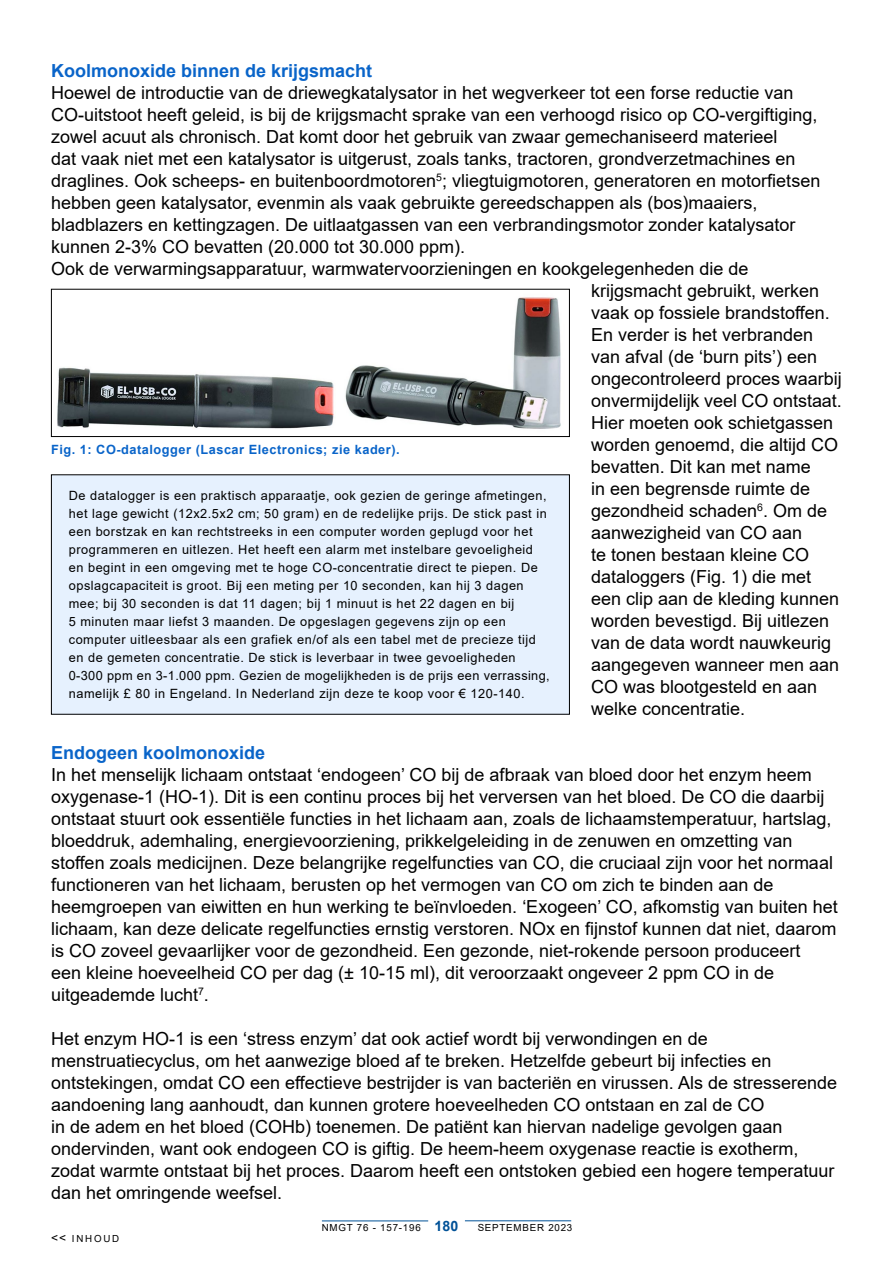
<style>
.page{position:relative;width:893px;height:1263px;background:#fff}
.page>*{position:absolute;margin:0;border:0;box-sizing:border-box;transform-origin:0 0}
.t1{font:18px/22px "Arial";color:#000}
.t2{font:700 18px "Arial";color:#0964c9}
.t3{font:700 14.25px "Arial";color:#005197}
.t4{font:12.75px/18px "Arial";letter-spacing:.04em;color:#000}
.t5{font:700 12.75px "Arial";letter-spacing:.04em;color:#0964c9}
.t6{font:9.75px "Arial";letter-spacing:.08em;color:#000}
.s1{font-size:12px}
</style>
<div class="page">
<hr style="left:465px;top:1220px;width:106px;height:1px;background:#005197">
<hr style="left:322px;top:1221px;width:106px;height:1px;background:#005197">
<div style="left:51px;top:289px;width:519px;height:148px;border:1px solid #000"></div>
<div style="left:51px;top:475px;width:518px;height:239px;background:#e6f1fe"></div>
<div style="left:51px;top:474px;width:519px;height:241px;border:1px solid #000"></div>
<img style="left:57px;top:367px;width:278px;height:62px">
<img style="left:345px;top:297px;width:216px;height:132px">
<p class="t2" style="left:51px;top:58px;width:323px">Koolmonoxide binnen de krijgsmacht</p>
<p class="t1" style="left:51px;top:81px;width:744px">Hoewel de introductie van de driewegkatalysator in het wegverkeer tot een forse reductie van</p>
<p class="t1" style="left:51px;top:103px;width:768px">CO-uitstoot heeft geleid, is bij de krijgsmacht sprake van een verhoogd risico op CO-vergiftiging,</p>
<p class="t1" style="left:51px;top:125px;width:728px">zowel acuut als chronisch. Dat komt door het gebruik van zwaar gemechaniseerd materieel</p>
<p class="t1" style="left:51px;top:147px;width:746px">dat vaak niet met een katalysator is uitgerust, zoals tanks, tractoren, grondverzetmachines en</p>
<p class="t1" style="left:51px;top:169px;width:771px">draglines. Ook scheeps- en buitenboordmotoren<sup>5</sup>; vliegtuigmotoren, generatoren en motorfietsen</p>
<p class="t1" style="left:51px;top:191px;width:708px">hebben geen katalysator, evenmin als vaak gebruikte gereedschappen als (bos)maaiers,</p>
<p class="t1" style="left:51px;top:213px;width:746px">bladblazers en kettingzagen. De uitlaatgassen van een verbrandingsmotor zonder katalysator</p>
<p class="t1" style="left:51px;top:235px;width:416px">kunnen 2-3% CO bevatten (20.000 tot 30.000 ppm).</p>
<p class="t1" style="left:51px;top:257px;width:699px">Ook de verwarmingsapparatuur, warmwatervoorzieningen en kookgelegenheden die de</p>
<p class="t1" style="left:591px;top:279px;width:230px">krijgsmacht gebruikt, werken</p>
<p class="t1" style="left:591px;top:301px;width:240px">vaak op fossiele brandstoffen.</p>
<p class="t1" style="left:591px;top:323px;width:224px">En verder is het verbranden</p>
<p class="t1" style="left:591px;top:345px;width:228px">van afval (de ‘burn pits’) een</p>
<p class="t1" style="left:591px;top:367px;width:252px">ongecontroleerd proces waarbij</p>
<p class="t1" style="left:591px;top:389px;width:252px">onvermijdelijk veel CO ontstaat.</p>
<p class="t1" style="left:591px;top:411px;width:244px">Hier moeten ook schietgassen</p>
<p class="t1" style="left:591px;top:433px;width:249px">worden genoemd, die altijd CO</p>
<p class="t1" style="left:591px;top:455px;width:222px">bevatten. Dit kan met name</p>
<p class="t1" style="left:591px;top:477px;width:221px">in een begrensde ruimte de</p>
<p class="t1" style="left:591px;top:499px;width:238px">gezondheid schaden<sup>6</sup>. Om de</p>
<p class="t1" style="left:591px;top:521px;width:213px">aanwezigheid van CO aan</p>
<p class="t1" style="left:591px;top:543px;width:220px">te tonen bestaan kleine CO</p>
<p class="t1" style="left:591px;top:565px;width:222px">dataloggers (Fig. 1) die met</p>
<p class="t1" style="left:591px;top:587px;width:250px">een clip aan de kleding kunnen</p>
<p class="t1" style="left:591px;top:609px;width:240px">worden bevestigd. Bij uitlezen</p>
<p class="t1" style="left:591px;top:631px;width:242px">van de data wordt nauwkeurig</p>
<p class="t1" style="left:591px;top:653px;width:250px">aangegeven wanneer men aan</p>
<p class="t1" style="left:591px;top:675px;width:228px">CO was blootgesteld en aan</p>
<p class="t1" style="left:591px;top:697px;width:156px">welke concentratie.</p>
<p class="t2" style="left:51px;top:740px;width:216px">Endogeen koolmonoxide</p>
<p class="t1" style="left:51px;top:763px;width:788px">In het menselijk lichaam ontstaat ‘endogeen’ CO bij de afbraak van bloed door het enzym heem oxygenase-1 (HO-1). Dit is een continu proces bij het verversen van het bloed. De CO die daarbij ontstaat stuurt ook essentiële functies in het lichaam aan, zoals de lichaamstemperatuur, hartslag, bloeddruk, ademhaling, energievoorziening, prikkelgeleiding in de zenuwen en omzetting van stoffen zoals medicijnen. Deze belangrijke regelfuncties van CO, die cruciaal zijn voor het normaal functioneren van het lichaam, berusten op het vermogen van CO om zich te binden aan de heemgroepen van eiwitten en hun werking te beïnvloeden. ‘Exogeen’ CO, afkomstig van buiten het lichaam, kan deze delicate regelfuncties ernstig verstoren. NOx en fijnstof kunnen dat niet, daarom is CO zoveel gevaarlijker voor de gezondheid. Een gezonde, niet-rokende persoon produceert<br>een kleine hoeveelheid CO per dag (± 10-15 ml), dit veroorzaakt ongeveer 2 ppm CO in de uitgeademde lucht<sup>7</sup>.</p>
<p class="t1" style="left:51px;top:1027px;width:788px">Het enzym HO-1 is een ‘stress enzym’ dat ook actief wordt bij verwondingen en de menstruatiecyclus, om het aanwezige bloed af te breken. Hetzelfde gebeurt bij infecties en ontstekingen, omdat CO een effectieve bestrijder is van bacteriën en virussen. Als de stresserende aandoening lang aanhoudt, dan kunnen grotere hoeveelheden CO ontstaan en zal de CO<br>in de adem en het bloed (COHb) toenemen. De patiënt kan hiervan nadelige gevolgen gaan ondervinden, want ook endogeen CO is giftig. De heem-heem oxygenase reactie is exotherm, zodat warmte ontstaat bij het proces. Daarom heeft een ontstoken gebied een hogere temperatuur dan het omringende weefsel.</p>
<p class="t5" style="left:51px;top:440px;width:350px">Fig. 1: CO-datalogger (Lascar Electronics; zie kader).</p>
<p class="t4" style="left:69px;top:486px;width:482px">De datalogger is een praktisch apparaatje, ook gezien de geringe afmetingen, het lage gewicht (12x2.5x2 cm; 50 gram) en de redelijke prijs. De stick past in een borstzak en kan rechtstreeks in een computer worden geplugd voor het programmeren en uitlezen. Het heeft een alarm met instelbare gevoeligheid en begint in een omgeving met te hoge CO-concentratie direct te piepen. De opslagcapaciteit is groot. Bij een meting per 10 seconden, kan hij 3 dagen mee; bij 30 seconden is dat 11 dagen; bij 1 minuut is het 22 dagen en bij<br>5 minuten maar liefst 3 maanden. De opgeslagen gegevens zijn op een computer uitleesbaar als een grafiek en/of als een tabel met de precieze tijd en de gemeten concentratie. De stick is leverbaar in twee gevoeligheden 0-300 ppm en 3-1.000 ppm. Gezien de mogelijkheden is de prijs een verrassing, namelijk £ 80 in Engeland. In Nederland zijn deze te koop voor € 120-140.</p>
<p class="t6" style="left:51px;top:1231px;width:70px"><span class="s1">&lt;&lt;</span> INHOUD</p>
<p class="t3" style="left:435px;top:1216px;width:25px">180</p>
<p class="t6" style="left:322px;top:1221px;width:100px">NMGT 76 - 157-196</p>
<p class="t6" style="left:478px;top:1221px;width:96px">SEPTEMBER 2023</p>
</div>
